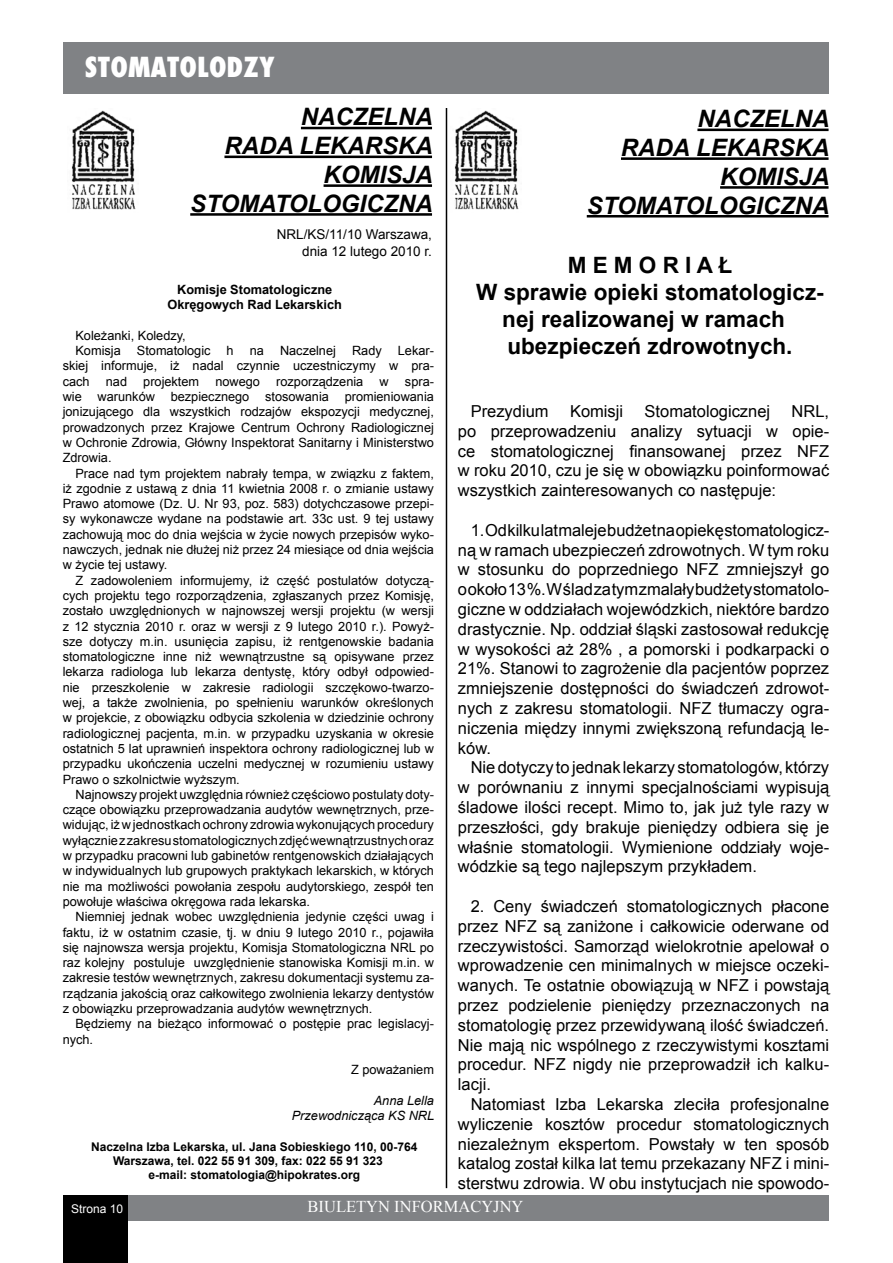
<style>
.page{position:relative;width:893px;height:1263px;background:#fff}
.page>*{position:absolute;margin:0;border:0;box-sizing:border-box;transform-origin:0 0}
.t1{font:800 27px "Fujiyama";color:#fff}
.t2{font:italic 700 24px/28.8px "Arial";color:#000;text-align:right}
.t3{font:700 22.5px/27px "Arial";color:#000;text-align:center}
.t4{font:16.5px/19.8px "Arial";color:#000;text-align:justify}
.t5{font:16.5px "Times New Roman";color:#fff}
.t6{font:13.5px/16.2px "Arial";color:#000;text-align:right}
.t7{font:12.75px/15.3px "Arial";color:#000;text-align:justify}
.t8{font:700 12.75px/15.3px "Arial";color:#000;text-align:center}
.t9{font:italic 12.75px/15.3px "Arial";color:#000;text-align:right}
.t10{font:700 12px "Arial";color:#000}
.t11{font:12px "Arial";color:#fff}
</style>
<div class="page">
<div style="left:64px;top:43px;width:765px;height:51px;background:#808285"></div>
<div style="left:64px;top:1195px;width:765px;height:25px;background:#808285"></div>
<div style="left:64px;top:1195px;width:64px;height:68px;background:#000"></div>
<img style="left:71px;top:110px;width:65px;height:100px">
<img style="left:454px;top:110px;width:65px;height:100px">
<hr style="left:446px;top:108px;width:1px;height:1080px;background:#000">
<hr style="left:301px;top:127px;width:131px;height:2px;background:#000">
<hr style="left:224px;top:156px;width:208px;height:2px;background:#000">
<hr style="left:324px;top:184px;width:108px;height:3px;background:#000">
<hr style="left:190px;top:213px;width:242px;height:3px;background:#000">
<hr style="left:697px;top:129px;width:131px;height:2px;background:#000">
<hr style="left:621px;top:157px;width:207px;height:3px;background:#000">
<hr style="left:720px;top:186px;width:108px;height:3px;background:#000">
<hr style="left:587px;top:215px;width:241px;height:2px;background:#000">
<h1 class="t1" style="left:85px;top:49px;width:192px">STOMATOLODZY</h1>
<h2 class="t2" style="left:190px;top:104px;width:244px">NACZELNA<br>RADA LEKARSKA<br>KOMISJA<br>STOMATOLOGICZNA</h2>
<h2 class="t2" style="left:587px;top:105px;width:244px">NACZELNA<br>RADA LEKARSKA<br>KOMISJA<br>STOMATOLOGICZNA</h2>
<p class="t6" style="left:277px;top:227px;width:157px">NRL/KS/11/10 Warszawa, dnia 12 lutego 2010 r.</p>
<p class="t8" style="left:168px;top:282px;width:176px">Komisje Stomatologiczne<br>Okręgowych Rad Lekarskich</p>
<p class="t7" style="left:75px;top:328px;width:112px">Koleżanki, Koledzy,<br>Komisja</p>
<p class="t7" style="left:137px;top:343px;width:75px">Stomatologic</p>
<p class="t7" style="left:227px;top:343px;width:9px">h</p>
<p class="t7" style="left:250px;top:343px;width:16px">na</p>
<p class="t7" style="left:280px;top:343px;width:57px">Naczelnej</p>
<p class="t7" style="left:352px;top:343px;width:31px">Rady</p>
<p class="t7" style="left:63px;top:343px;width:373px;text-indent:335px">Lekar&shy;skiej informuje, iż nadal czynnie uczestniczymy w pra&shy;cach</p>
<p class="t7" style="left:106px;top:374px;width:23px">nad</p>
<p class="t7" style="left:143px;top:374px;width:57px">projektem</p>
<p class="t7" style="left:215px;top:374px;width:46px">nowego</p>
<p class="t7" style="left:276px;top:374px;width:89px">rozporządzenia</p>
<p class="t7" style="left:380px;top:374px;width:11px">w</p>
<p class="t7" style="left:63px;top:374px;width:373px;text-indent:342px">spra&shy;wie warunków bezpiecznego stosowania promieniowania jonizującego dla wszystkich rodzajów ekspozycji medycznej, prowadzonych przez Krajowe Centrum Ochrony Radiologicznej w Ochronie Zdrowia, Główny Inspektorat Sanitarny i Ministerstwo Zdrowia.</p>
<p class="t7" style="left:63px;top:465px;width:373px;text-indent:13px">Prace nad tym projektem nabrały tempa, w związku z faktem, iż zgodnie z ustawą z dnia 11 kwietnia 2008 r. o zmianie ustawy Prawo atomowe (Dz. U. Nr 93, poz. 583) dotychczasowe przepi&shy;sy wykonawcze wydane na podstawie art. 33c ust. 9 tej ustawy zachowują moc do dnia wejścia w życie nowych przepisów wyko&shy;nawczych, jednak nie dłużej niż przez 24 miesiące od dnia wejścia w życie tej ustawy.</p>
<p class="t7" style="left:63px;top:573px;width:373px;text-indent:13px">Z zadowoleniem informujemy, iż część postulatów dotyczą&shy;cych projektu tego rozporządzenia, zgłaszanych przez Komisję, zostało uwzględnionych w najnowszej wersji projektu (w wersji z 12 stycznia 2010 r. oraz w wersji z 9 lutego 2010 r.). Powyż&shy;sze dotyczy m.in. usunięcia zapisu, iż rentgenowskie badania stomatologiczne inne niż wewnątrzustne są opisywane przez lekarza radiologa lub lekarza dentystę, który odbył odpowied&shy;nie przeszkolenie w zakresie radiologii szczękowo-twarzo&shy;wej, a także zwolnienia, po spełnieniu warunków określonych w projekcie, z obowiązku odbycia szkolenia w dziedzinie ochrony radiologicznej pacjenta, m.in. w przypadku uzyskania w okresie ostatnich 5 lat uprawnień inspektora ochrony radiologicznej lub w przypadku ukończenia uczelni medycznej w rozumieniu ustawy Prawo o szkolnictwie wyższym.</p>
<p class="t7" style="left:63px;top:787px;width:373px;text-indent:13px">Najnowszy projekt uwzględnia również częściowo postulaty doty&shy;czące obowiązku przeprowadzania audytów wewnętrznych, prze&shy;widując, iż w jednostkach ochrony zdrowia wykonujących procedury wyłącznie z zakresu stomatologicznych zdjęć wewnątrzustnych oraz w przypadku pracowni lub gabinetów rentgenowskich działających w indywidualnych lub grupowych praktykach lekarskich, w których nie ma możliwości powołania zespołu audytorskiego, zespół ten powołuje właściwa okręgowa rada lekarska.</p>
<p class="t7" style="left:63px;top:909px;width:373px;text-indent:13px">Niemniej jednak wobec uwzględnienia jedynie części uwag i faktu, iż w ostatnim czasie, tj. w dniu 9 lutego 2010 r., pojawiła się najnowsza wersja projektu, Komisja Stomatologiczna NRL po raz kolejny postuluje uwzględnienie stanowiska Komisji m.in. w zakresie testów wewnętrznych, zakresu dokumentacji systemu za&shy;rządzania jakością oraz całkowitego zwolnienia lekarzy dentystów z obowiązku przeprowadzania audytów wewnętrznych.</p>
<p class="t7" style="left:63px;top:1016px;width:373px;text-indent:13px">Będziemy na bieżąco informować o postępie prac legislacyj&shy;nych.</p>
<p class="t7" style="left:351px;top:1062px;width:84px">Z poważaniem</p>
<p class="t9" style="left:292px;top:1093px;width:144px">Anna Lella<br>Przewodnicząca KS NRL</p>
<p class="t10" style="left:91px;top:1138px;width:328px">Naczelna Izba Lekarska, ul. Jana Sobieskiego 110, 00-764</p>
<p class="t10" style="left:113px;top:1153px;width:271px">Warszawa, tel. 022 55 91 309, fax: 022 55 91 323</p>
<p class="t10" style="left:148px;top:1167px;width:213px">e-mail: stomatologia@hipokrates.org</p>
<h3 class="t3" style="left:476px;top:252px;width:349px">M E M O R I A Ł<br>W sprawie opieki stomatologicz&shy;nej realizowanej w ramach ubezpieczeń zdrowotnych.</h3>
<p class="t4" style="left:471px;top:401px;width:79px">Prezydium</p>
<p class="t4" style="left:570px;top:401px;width:55px">Komisji</p>
<p class="t4" style="left:645px;top:401px;width:127px">Stomatologicznej</p>
<p class="t4" style="left:458px;top:401px;width:373px;text-indent:334px">NRL, po przeprowadzeniu analizy sytuacji w opie&shy;ce stomatologicznej finansowanej przez NFZ w roku 2010, czu je się w obowiązku poinformować wszystkich zainteresowanych co następuje:</p>
<p class="t4" style="left:458px;top:520px;width:373px;text-indent:13px">1. Od kilku lat maleje budżet na opiekę stomatologicz&shy;ną w ramach ubezpieczeń zdrowotnych. W tym roku w stosunku do poprzedniego NFZ zmniejszył go o około 13 %. W ślad za tym zmalały budżety stomatolo&shy;giczne w oddziałach wojewódzkich, niektóre bardzo drastycznie. Np. oddział śląski zastosował redukcję w wysokości aż 28% , a pomorski i podkarpacki o 21%. Stanowi to zagrożenie dla pacjentów poprzez zmniejszenie dostępności do świadczeń zdrowot&shy;nych z zakresu stomatologii. NFZ tłumaczy ogra&shy;niczenia między innymi zwiększoną refundacją le&shy;ków.</p>
<p class="t4" style="left:458px;top:758px;width:373px;text-indent:13px">Nie dotyczy to jednak lekarzy stomatologów, którzy w porównaniu z innymi specjalnościami wypisują śladowe ilości recept. Mimo to, jak już tyle razy w przeszłości, gdy brakuje pieniędzy odbiera się je właśnie stomatologii. Wymienione oddziały woje&shy;wódzkie są tego najlepszym przykładem.</p>
<p class="t4" style="left:458px;top:896px;width:373px;text-indent:13px">2. Ceny świadczeń stomatologicznych płacone przez NFZ są zaniżone i całkowicie oderwane od rzeczywistości. Samorząd wielokrotnie apelował o wprowadzenie cen minimalnych w miejsce oczeki&shy;wanych. Te ostatnie obowiązują w NFZ i powstają przez podzielenie pieniędzy przeznaczonych na stomatologię przez przewidywaną ilość świadczeń.<br>Nie mają nic wspólnego z rzeczywistymi kosztami procedur. NFZ nigdy nie przeprowadził ich kalku&shy;lacji.</p>
<p class="t4" style="left:458px;top:1094px;width:373px;text-indent:13px">Natomiast Izba Lekarska zleciła profesjonalne wyliczenie kosztów procedur stomatologicznych niezależnym ekspertom. Powstały w ten sposób katalog został kilka lat temu przekazany NFZ i mini&shy;sterstwu zdrowia. W obu instytucjach nie spowodo-</p>
<p class="t11" style="left:71px;top:1201px;width:54px">Strona 10</p>
<p class="t5" style="left:308px;top:1195px;width:217px">BIULETYN INFORMACYJNY</p>
</div>
